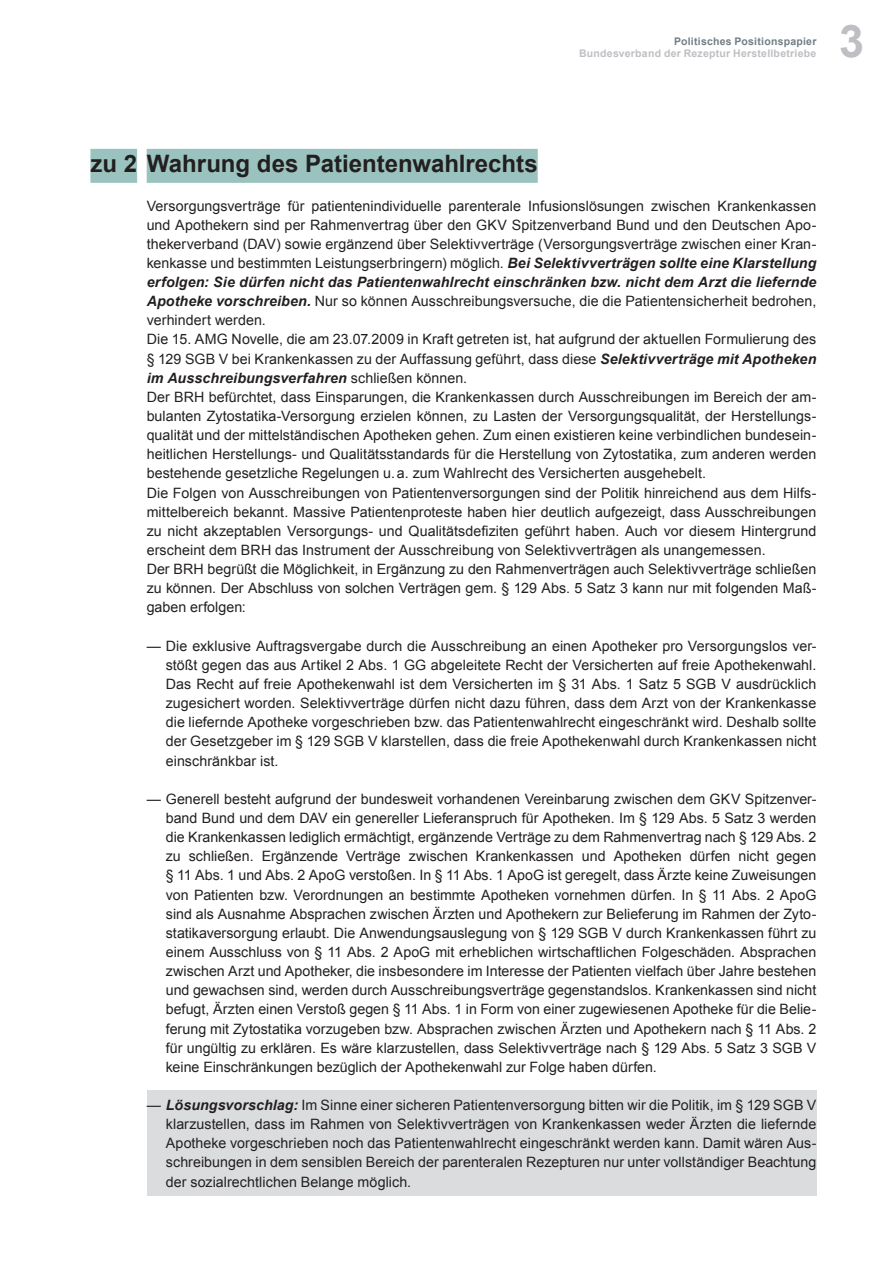
<style>
.page{position:relative;width:893px;height:1263px;background:#fff}
.page>*{position:absolute;margin:0;border:0;box-sizing:border-box;transform-origin:0 0}
.t1{font:700 45px "Arial";color:#bebfc3}
.t2{font:700 24px "Arial";color:#231f20}
.t3{font:14.25px/19.2px "Arial";letter-spacing:.005em;color:#231f20;text-align:justify}
.t4{font:700 10.5px "Arial";letter-spacing:.02em;color:#bebfc3}
.t5{font:700 10.5px "Arial";letter-spacing:.025em;color:#727e86}
.s1{font-weight:700;font-style:italic}
</style>
<div class="page">
<div style="left:147px;top:1091px;width:669px;height:105px;background:#dadcde"></div>
<div style="left:147px;top:149px;width:391px;height:34px;background:#9ac3bf"></div>
<div style="left:90px;top:149px;width:47px;height:34px;background:#9ac3bf"></div>
<p class="t5" style="left:674px;top:34px;width:144px">Politisches Positionspapier</p>
<p class="t4" style="left:579px;top:47px;width:239px">Bundesverband der Rezeptur Herstellbetriebe</p>
<h1 class="t1" style="left:839px;top:12px;width:27px">3</h1>
<h2 class="t2" style="left:90px;top:148px;width:449px">zu 2 Wahrung des Patientenwahlrechts</h2>
<p class="t3" style="left:147px;top:196px;width:671px;text-align:left">Versorgungsverträge für patientenindividuelle parenterale Infusionslösungen zwischen Krankenkassen und Apothekern sind per Rahmenvertrag über den GKV Spitzenverband Bund und den Deutschen Apo&shy;thekerverband (DAV) sowie ergänzend über Selektivverträge (Versorgungsverträge zwischen einer Kran&shy;kenkasse und bestimmten Leistungserbringern) möglich. <span class="s1">Bei Selektivverträgen sollte eine Klarstellung erfolgen: Sie dürfen nicht das Patientenwahlrecht einschränken bzw. nicht dem Arzt die liefernde Apotheke vorschreiben.</span> Nur so können Ausschreibungsversuche, die die Patientensicherheit bedrohen, verhindert werden.<br>Die 15. AMG Novelle, die am 23.07.2009 in Kraft getreten ist, hat aufgrund der aktuellen Formulierung des § 129 SGB V bei Krankenkassen zu der Auffassung geführt, dass diese <span class="s1">Selektivverträge mit Apotheken im Ausschreibungsverfahren</span> schließen können.<br>Der BRH befürchtet, dass Einsparungen, die Krankenkassen durch Ausschreibungen im Bereich der am&shy;bulanten Zytostatika-Versorgung erzielen können, zu Lasten der Versorgungsqualität, der Herstellungs&shy;qualität und der mittelständischen Apotheken gehen. Zum einen existieren keine verbindlichen bundesein&shy;heitlichen Herstellungs- und Qualitätsstandards für die Herstellung von Zytostatika, zum anderen werden bestehende gesetzliche Regelungen u.a. zum Wahlrecht des Versicherten ausgehebelt.<br>Die Folgen von Ausschreibungen von Patientenversorgungen sind der Politik hinreichend aus dem Hilfs&shy;mittelbereich bekannt. Massive Patientenproteste haben hier deutlich aufgezeigt, dass Ausschreibungen zu nicht akzeptablen Versorgungs- und Qualitätsdefiziten geführt haben. Auch vor diesem Hintergrund erscheint dem BRH das Instrument der Ausschreibung von Selektivverträgen als unangemessen.<br>Der BRH begrüßt die Möglichkeit, in Ergänzung zu den Rahmenverträgen auch Selektivverträge schließen zu können. Der Abschluss von solchen Verträgen gem. § 129 Abs. 5 Satz 3 kann nur mit folgenden Maß&shy;gaben erfolgen:</p>
<p class="t3" style="left:166px;top:636px;width:652px;text-indent:-19px">— Die exklusive Auftragsvergabe durch die Ausschreibung an einen Apotheker pro Versorgungslos ver&shy;stößt gegen das aus Artikel 2 Abs. 1 GG abgeleitete Recht der Versicherten auf freie Apothekenwahl.<br>Das Recht auf freie Apothekenwahl ist dem Versicherten im § 31 Abs. 1 Satz 5 SGB V ausdrücklich zugesichert worden. Selektivverträge dürfen nicht dazu führen, dass dem Arzt von der Krankenkasse die liefernde Apotheke vorgeschrieben bzw. das Patientenwahlrecht eingeschränkt wird. Deshalb sollte der Gesetzgeber im § 129 SGB V klarstellen, dass die freie Apothekenwahl durch Krankenkassen nicht einschränkbar ist.</p>
<p class="t3" style="left:166px;top:789px;width:652px;text-indent:-19px">— Generell besteht aufgrund der bundesweit vorhandenen Vereinbarung zwischen dem GKV Spitzenver&shy;band Bund und dem DAV ein genereller Lieferanspruch für Apotheken. Im § 129 Abs. 5 Satz 3 werden die Krankenkassen lediglich ermächtigt, ergänzende Verträge zu dem Rahmenvertrag nach § 129 Abs. 2 zu schließen. Ergänzende Verträge zwischen Krankenkassen und Apotheken dürfen nicht gegen § 11 Abs. 1 und Abs. 2 ApoG verstoßen. In § 11 Abs. 1 ApoG ist geregelt, dass Ärzte keine Zuweisungen von Patienten bzw. Verordnungen an bestimmte Apotheken vornehmen dürfen. In § 11 Abs. 2 ApoG sind als Ausnahme Absprachen zwischen Ärzten und Apothekern zur Belieferung im Rahmen der Zyto&shy;statikaversorgung erlaubt. Die Anwendungsauslegung von § 129 SGB V durch Krankenkassen führt zu einem Ausschluss von § 11 Abs. 2 ApoG mit erheblichen wirtschaftlichen Folgeschäden. Absprachen zwischen Arzt und Apotheker, die insbesondere im Interesse der Patienten vielfach über Jahre bestehen und gewachsen sind, werden durch Ausschreibungsverträge gegenstandslos. Krankenkassen sind nicht befugt, Ärzten einen Verstoß gegen § 11 Abs. 1 in Form von einer zugewiesenen Apotheke für die Belie&shy;ferung mit Zytostatika vorzugeben bzw. Absprachen zwischen Ärzten und Apothekern nach § 11 Abs. 2 für ungültig zu erklären. Es wäre klarzustellen, dass Selektivverträge nach § 129 Abs. 5 Satz 3 SGB V keine Einschränkungen bezüglich der Apothekenwahl zur Folge haben dürfen.</p>
<p class="t3" style="left:166px;top:1095px;width:652px;text-indent:-19px">— <span class="s1">Lösungsvorschlag:</span> Im Sinne einer sicheren Patientenversorgung bitten wir die Politik, im § 129 SGB V klarzustellen, dass im Rahmen von Selektivverträgen von Krankenkassen weder Ärzten die liefernde Apotheke vorgeschrieben noch das Patientenwahlrecht eingeschränkt werden kann. Damit wären Aus&shy;schreibungen in dem sensiblen Bereich der parenteralen Rezepturen nur unter vollständiger Beachtung der sozialrechtlichen Belange möglich.</p>
</div>
